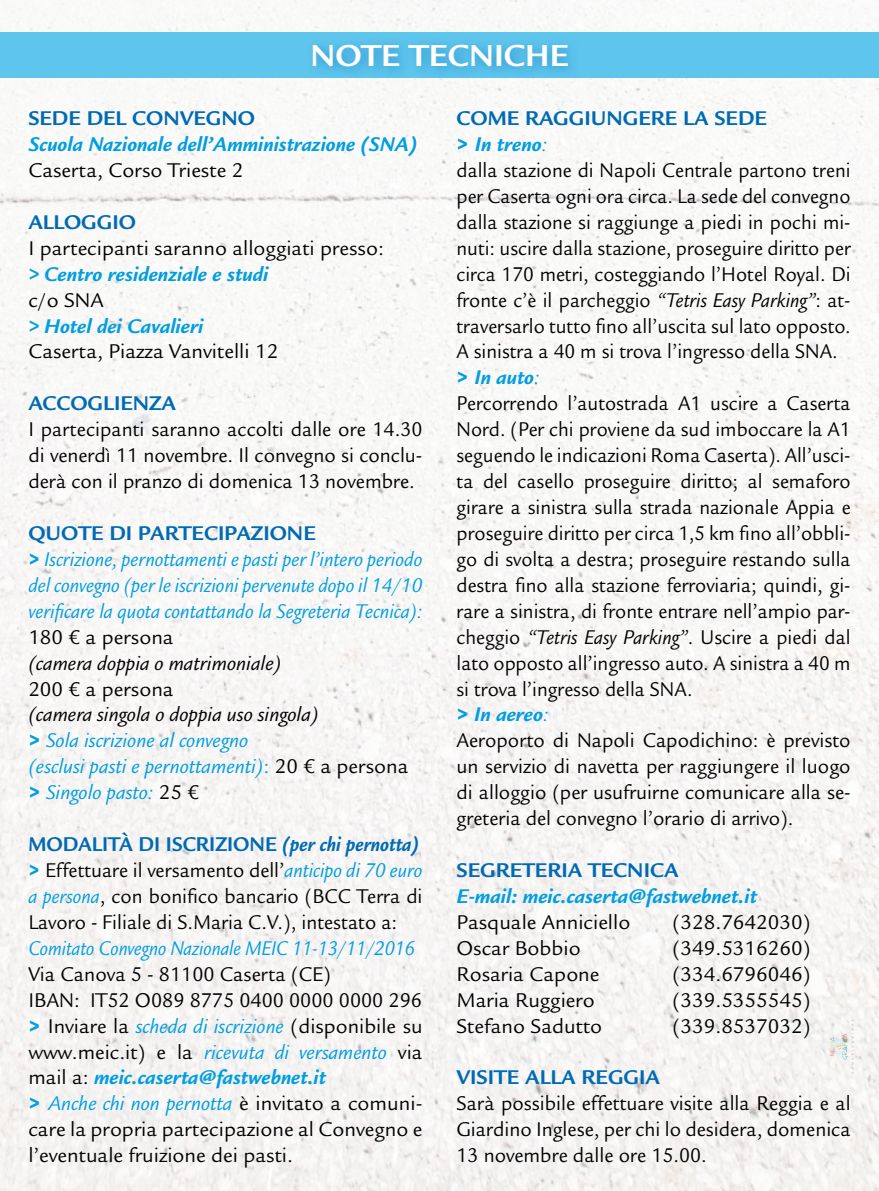
<style>
.page{position:relative;width:879px;height:1191px;background:#fff}
.page>*{position:absolute;margin:0;border:0;box-sizing:border-box;transform-origin:0 0}
.t1{font:700 33px "Legacy Sans Std";color:#fff}
.t2{font:21.6px/26px "Legacy Sans Std";color:#000;scale:.93 1}
.t3{font:21.6px/26px "Legacy Sans Std";color:#000;scale:.96 1}
.t4{font:21.6px "Legacy Sans Std";color:#000}
.t5{font:21.6px/26px "Legacy Sans Std";color:#000;text-align:justify;scale:.95 1}
.t6{font:italic 21.6px/26px "Legacy Sans Std";color:#009ee0;scale:.95 1}
.t7{font:21.6px/26px "Legacy Sans Std";color:#000;scale:.94 1}
.t8{font:italic 700 21.6px "Legacy Sans Std";color:#009ee0}
.t9{font:italic 21.6px/26px "Legacy Sans Std";color:#009ee0}
.t10{font:700 21.6px "Legacy Sans Std";color:#006ab3}
.t11{font:italic 21.6px "Legacy Sans Std";color:#009ee0;scale:.9 1}
.t12{font:italic 21.6px "Legacy Sans Std";color:#000}
.t13{font:700 21.6px "Legacy Sans Std";color:#006ab3;scale:.95 1}
.s1{font-weight:700;font-style:normal;color:#006ab3}
.s2{font-weight:900;font-style:normal}
.s3{color:#000}
.s4{font-style:normal}
.s5{font-style:normal;color:#000}
.s6{font-weight:700;font-style:italic;color:#006ab3}
.s7{font-weight:900;color:#009ee0}
.s8{font-style:italic;color:#009ee0}
.s9{font-weight:700;font-style:italic;color:#009ee0}
.s10{font-style:italic}
</style>
<div class="page">
<img style="left:0;top:0;width:879px;height:1191px">
<div style="left:0;top:33px;width:879px;height:45px;background:#5ec5ed"></div>
<div style="left:306px;top:37px;width:275px;height:43px;background:#55bde7"></div>
<h1 class="t1" style="left:310px;top:36px;width:260px">NOTE TECNICHE</h1>
<p class="t10" style="left:28px;top:106px;width:26px">SEDE</p>
<p class="t10" style="left:87px;top:106px;width:14px">DEL</p>
<p class="t10" style="left:132px;top:106px;width:17px">CONVEGNO</p>
<p class="t8" style="left:28px;top:132px;width:390px">Scuola Nazionale dell’Amministrazione (SNA)</p>
<p class="t4" style="left:28px;top:158px;width:216px">Caserta, Corso Trieste 2</p>
<p class="t10" style="left:28px;top:209px;width:29px">ALLOGGIO</p>
<p class="t4" style="left:28px;top:236px;width:357px">I partecipanti saranno alloggiati presso:</p>
<p class="t8" style="left:28px;top:261px;width:241px">&gt; Centro residenziale e studi</p>
<p class="t4" style="left:28px;top:287px;width:77px">c/o SNA</p>
<p class="t8" style="left:28px;top:313px;width:176px">&gt; Hotel dei Cavalieri</p>
<p class="t4" style="left:28px;top:339px;width:251px">Caserta, Piazza Vanvitelli 12</p>
<p class="t10" style="left:28px;top:391px;width:29px">ACCOGLIENZA</p>
<p class="t5" style="left:28px;top:416px;width:416px">I partecipanti saranno accolti dalle ore 14.30 di venerdì 11 novembre. Il convegno si conclu&shy;derà con il pranzo di domenica 13 novembre.</p>
<p class="t10" style="left:28px;top:521px;width:48px">QUOTE</p>
<p class="t6" style="left:28px;top:520px;width:416px;text-indent:81px"><span class="s1">DI PARTECIPAZIONE<br></span><span class="s2">&gt;</span> Iscrizione, pernottamenti e pasti per l’intero periodo del convegno (per le iscrizioni pervenute dopo il 14/10 verificare la quota contattando la Segreteria Tecnica):</p>
<p class="t4" style="left:28px;top:624px;width:147px">180 € a persona</p>
<p class="t12" style="left:28px;top:651px;width:254px">(camera doppia o matrimoniale)</p>
<p class="t4" style="left:28px;top:676px;width:147px">200 € a persona</p>
<p class="t9" style="left:28px;top:702px;width:382px"><span class="s3">(camera singola o doppia uso singola)<br></span><span class="s2">&gt;</span> Sola iscrizione al convegno<br>(esclusi pasti e pernottamenti)<span class="s4">:</span> <span class="s5">20 € a persona </span><span class="s2">&gt;</span> Singolo pasto: <span class="s5">25 €</span></p>
<p class="t13" style="left:28px;top:832px;width:15px">MODALIT</p>
<p class="t13" style="left:119px;top:832px;width:62px">À DI ISCRIZIONE</p>
<p class="t7" style="left:28px;top:831px;width:421px;text-indent:254px"><span class="s6">(per chi pernotta) </span><span class="s7">&gt;</span> Effettuare il versamento dell’<span class="s8">anticipo di 70 euro a persona</span>, con bonifico bancario (BCC Terra di Lavoro - Filiale di S.Maria C.V.), intestato a:</p>
<p class="t11" style="left:28px;top:936px;width:431px">Comitato Convegno Nazionale MEIC 11-13/11/2016</p>
<p class="t3" style="left:28px;top:961px;width:412px">Via Canova 5 - 81100 Caserta (CE)<br>IBAN: IT52 O089 8775 0400 0000 0000 296 <span class="s7">&gt;</span> Inviare la <span class="s8">scheda di iscrizione</span> (disponibile su www.meic.it) e la <span class="s8">ricevuta di versamento</span> via mail a: <span class="s9">meic.caserta@fastwebnet.it<br></span><span class="s7">&gt;</span> <span class="s8">Anche chi non pernotta</span> è invitato a comuni&shy;care la propria partecipazione al Convegno e l’eventuale fruizione dei pasti.</p>
<p class="t10" style="left:456px;top:106px;width:83px">COME RAGGI</p>
<p class="t10" style="left:591px;top:106px;width:31px">UNGERE</p>
<p class="t10" style="left:683px;top:106px;width:45px">LA SEDE</p>
<p class="t2" style="left:456px;top:131px;width:425px"><span class="s7">&gt;</span> <span class="s9">In treno</span><span class="s8">:<br></span>dalla stazione di Napoli Centrale partono treni per Caserta ogni ora circa. La sede del convegno dalla stazione si raggiunge a piedi in pochi mi&shy;nuti: uscire dalla stazione, proseguire diritto per circa 170 metri, costeggiando l’Hotel Royal. Di fronte c’è il parcheggio <span class="s10">“Tetris Easy Parking”</span>: at&shy;traversarlo tutto fino all’uscita sul lato opposto.<br>A sinistra a 40 m si trova l’ingresso della SNA. <span class="s7">&gt;</span> <span class="s9">In auto</span><span class="s8">:<br></span>Percorrendo l’autostrada A1 uscire a Caserta Nord. (Per chi proviene da sud imboccare la A1 seguendo le indicazioni Roma Caserta). All’usci&shy;ta del casello proseguire diritto; al semaforo girare a sinistra sulla strada nazionale Appia e proseguire diritto per circa 1,5 km fino all’obbli&shy;go di svolta a destra; proseguire restando sulla destra fino alla stazione ferroviaria; quindi, gi&shy;rare a sinistra, di fronte entrare nell’ampio par&shy;cheggio <span class="s10">“Tetris Easy Parking”</span>. Uscire a piedi dal lato opposto all’ingresso auto. A sinistra a 40 m si trova l’ingresso della SNA.<br><span class="s7">&gt;</span> <span class="s9">In aereo</span><span class="s8">:<br></span>Aeroporto di Napoli Capodichino: è previsto un servizio di navetta per raggiungere il luogo di alloggio (per usufruirne comunicare alla se&shy;greteria del convegno l’orario di arrivo).</p>
<p class="t10" style="left:456px;top:857px;width:25px">SEGRETERIA</p>
<p class="t10" style="left:588px;top:857px;width:14px">TECNICA</p>
<p class="t8" style="left:456px;top:883px;width:302px">E-mail: meic.caserta@fastwebnet.it</p>
<p class="t4" style="left:456px;top:910px;width:175px">Pasquale Anniciello</p>
<p class="t4" style="left:672px;top:910px;width:139px">(328.7642030)</p>
<p class="t4" style="left:456px;top:935px;width:126px">Oscar Bobbio</p>
<p class="t4" style="left:672px;top:935px;width:139px">(349.5316260)</p>
<p class="t4" style="left:456px;top:961px;width:144px">Rosaria Capone</p>
<p class="t4" style="left:672px;top:961px;width:139px">(334.6796046)</p>
<p class="t4" style="left:456px;top:987px;width:140px">Maria Ruggiero</p>
<p class="t4" style="left:672px;top:987px;width:139px">(339.5355545)</p>
<p class="t4" style="left:456px;top:1013px;width:147px">Stefano Sadutto</p>
<p class="t4" style="left:672px;top:1013px;width:139px">(339.8537032)</p>
<p class="t10" style="left:456px;top:1065px;width:25px">VISITE</p>
<p class="t10" style="left:525px;top:1065px;width:14px">ALLA</p>
<p class="t10" style="left:581px;top:1065px;width:28px">REGGIA</p>
<p class="t5" style="left:456px;top:1090px;width:416px">Sarà possibile effettuare visite alla Reggia e al Giardino Inglese, per chi lo desidera, domenica 13 novembre dalle ore 15.00.</p>
</div>
